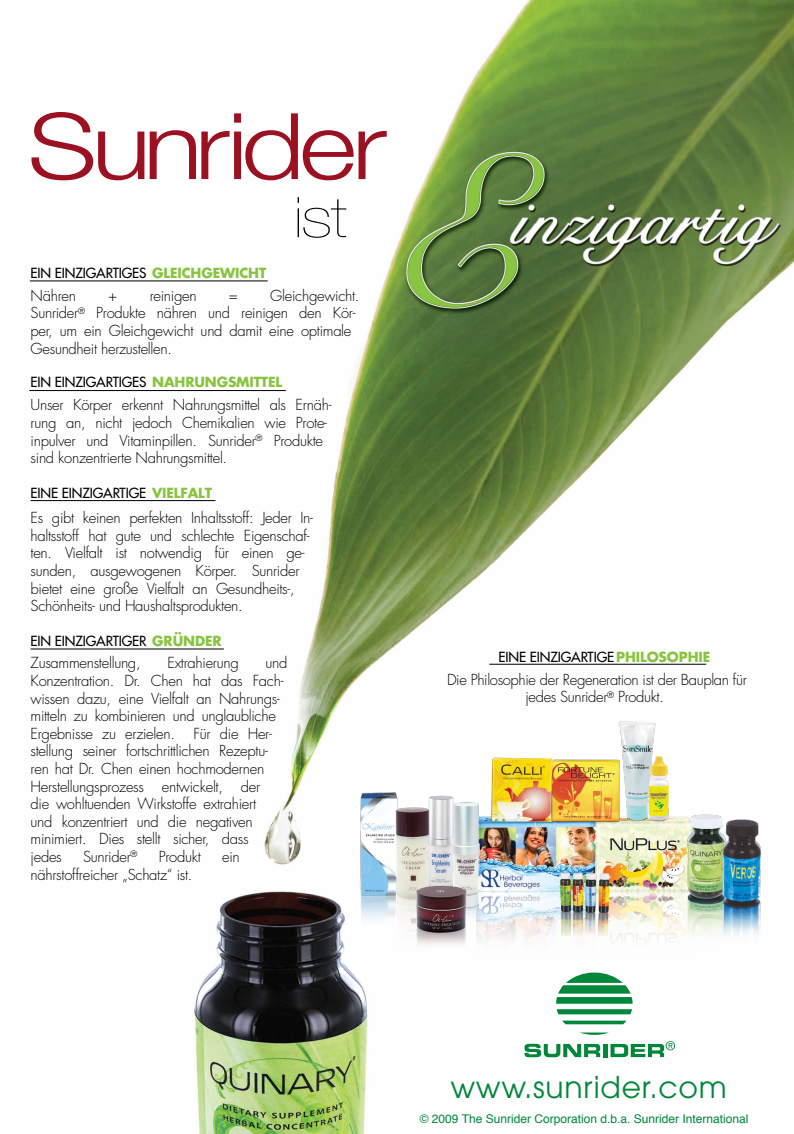
<style>
.page{position:relative;width:794px;height:1134px;background:#fff}
.page>*{position:absolute;margin:0;border:0;box-sizing:border-box;transform-origin:0 0}
.t1{font:300 92px "Helvetica Neue";letter-spacing:-.05em;color:#9b1121;scale:1.2 1}
.t2{font:200 56px "Helvetica Neue";color:#000;scale:1.2 1}
.t3{font:29.88px "Avant Garde";letter-spacing:.025em;color:#008739}
.t4{font:300 14.8px/17.6px "Futura";letter-spacing:-.02em;color:#000}
.t5{font:13.6px "Futura";letter-spacing:-.01em;color:#000}
.t6{font:700 13.6px "Futura";letter-spacing:-.01em;color:#88c440}
.t7{font:12px "Helvetica";color:#008739}
.s1{font-weight:400;color:#000}
.s2{font-weight:700;color:#88c440}
</style>
<div class="page">
<img style="left:29px;top:0;width:765px;height:1134px">
<img style="left:310px;top:706px;width:465px;height:272px">
<hr style="left:30px;top:281px;width:238px;height:1px;background:#000">
<hr style="left:29px;top:390px;width:257px;height:1px;background:#000">
<hr style="left:31px;top:500px;width:184px;height:1px;background:#000">
<hr style="left:31px;top:649px;width:193px;height:1px;background:#000">
<hr style="left:489px;top:664px;width:217px;height:1px;background:#000">
<svg style="left:524px;top:1044px;width:76px;height:13px"></svg>
<hr style="left:603px;top:1044px;width:4px;height:13px;background:#008739">
<svg style="left:556px;top:972px;width:76px;height:42px"></svg>
<svg style="left:562px;top:1021px;width:64px;height:3px"></svg>
<svg style="left:580px;top:1032px;width:29px;height:3px"></svg>
<svg style="left:610px;top:1041px;width:65px;height:16px"></svg>
<h1 class="t1" style="left:28px;top:90px;width:301px">Sunrider</h1>
<h2 class="t2" style="left:294px;top:185px;width:46px">ist</h2>
<p class="t5" style="left:31px;top:264px;width:33px">EIN EINZIGARTIGE</p>
<p class="t6" style="left:139px;top:263px;width:62px"><span class="s1">S</span> GLEICHGE</p>
<p class="t6" style="left:220px;top:263px;width:48px">WICHT</p>
<p class="t4" style="left:31px;top:287px;width:47px">Nähren</p>
<p class="t4" style="left:108px;top:287px;width:11px">+</p>
<p class="t4" style="left:150px;top:287px;width:48px">reinigen</p>
<p class="t4" style="left:229px;top:287px;width:11px">=</p>
<p class="t4" style="left:31px;top:287px;width:330px;text-indent:240px">Gleichgewicht.<br>Sunrider<sup>®</sup> Produkte nähren und reinigen den Kör&shy;per, um ein Gleichgewicht und damit eine optimale Gesundheit herzustellen.</p>
<p class="t5" style="left:31px;top:373px;width:33px">EIN EINZIGARTIGE</p>
<p class="t6" style="left:139px;top:372px;width:144px"><span class="s1">S</span> NAHRUNGSMITTEL</p>
<p class="t4" style="left:31px;top:396px;width:302px">Unser Körper erkennt Nahrungsmittel als Ernäh&shy;rung an, nicht jedoch Chemikalien wie Prote&shy;inpulver und Vitaminpillen. Sunrider<sup>®</sup> Produkte sind konzentrierte Nahrungsmittel.</p>
<p class="t5" style="left:31px;top:484px;width:15px">EINE</p>
<p class="t5" style="left:62px;top:484px;width:8px">EINZIGARTIGE</p>
<p class="t6" style="left:152px;top:483px;width:61px">VIELFALT</p>
<p class="t4" style="left:31px;top:509px;width:284px">Es gibt keinen perfekten Inhaltsstoff: Jeder In&shy;haltsstoff hat gute und schlechte Eigenschaf&shy;ten. Vielfalt ist notwendig für einen ge&shy;sunden, ausgewogenen Körper. Sunrider bietet eine große Vielfalt an Gesundheits-, Schönheits- und Haushaltsprodukten.</p>
<p class="t5" style="left:31px;top:632px;width:33px">EIN EINZIGARTIGER</p>
<p class="t6" style="left:152px;top:632px;width:71px">GRÜNDER</p>
<p class="t4" style="left:31px;top:654px;width:112px">Zusammenstellung,</p>
<p class="t4" style="left:167px;top:654px;width:73px">Extrahierung</p>
<p class="t4" style="left:31px;top:654px;width:258px;text-indent:235px">und<br>Konzentration. Dr. Chen hat das Fach&shy;wissen dazu, eine Vielfalt an Nahrungs&shy;mitteln zu kombinieren und unglaubliche<br>Ergebnisse zu erzielen.</p>
<p class="t4" style="left:31px;top:725px;width:243px;text-indent:163px">Für die Her&shy;stellung seiner fortschrittlichen Rezeptu&shy;ren hat Dr. Chen einen hochmodernen<br>Herstellungsprozess entwickelt, der die wohltuenden Wirkstoffe extrahiert und konzentriert und die negativen minimiert. Dies stellt sicher, dass jedes</p>
<p class="t4" style="left:83px;top:848px;width:56px">Sunrider<sup>®</sup></p>
<p class="t4" style="left:159px;top:848px;width:44px">Produkt</p>
<p class="t4" style="left:222px;top:848px;width:19px">ein</p>
<p class="t4" style="left:31px;top:865px;width:163px">nährstoffreicher „Schatz“ ist.</p>
<p class="t5" style="left:498px;top:648px;width:213px">EINE EINZIGARTIGE<span class="s2">PHILOSOPHIE</span></p>
<p class="t4" style="left:447px;top:671px;width:301px;text-align:center">Die Philosophie der Regeneration ist der Bauplan für jedes Sunrider<sup>®</sup> Produkt.</p>
<h3 class="t3" style="left:450px;top:1069px;width:278px">www.sunrider.com</h3>
<p class="t7" style="left:420px;top:1110px;width:330px">© 2009 The Sunrider Corporation d.b.a. Sunrider International</p>
</div>
